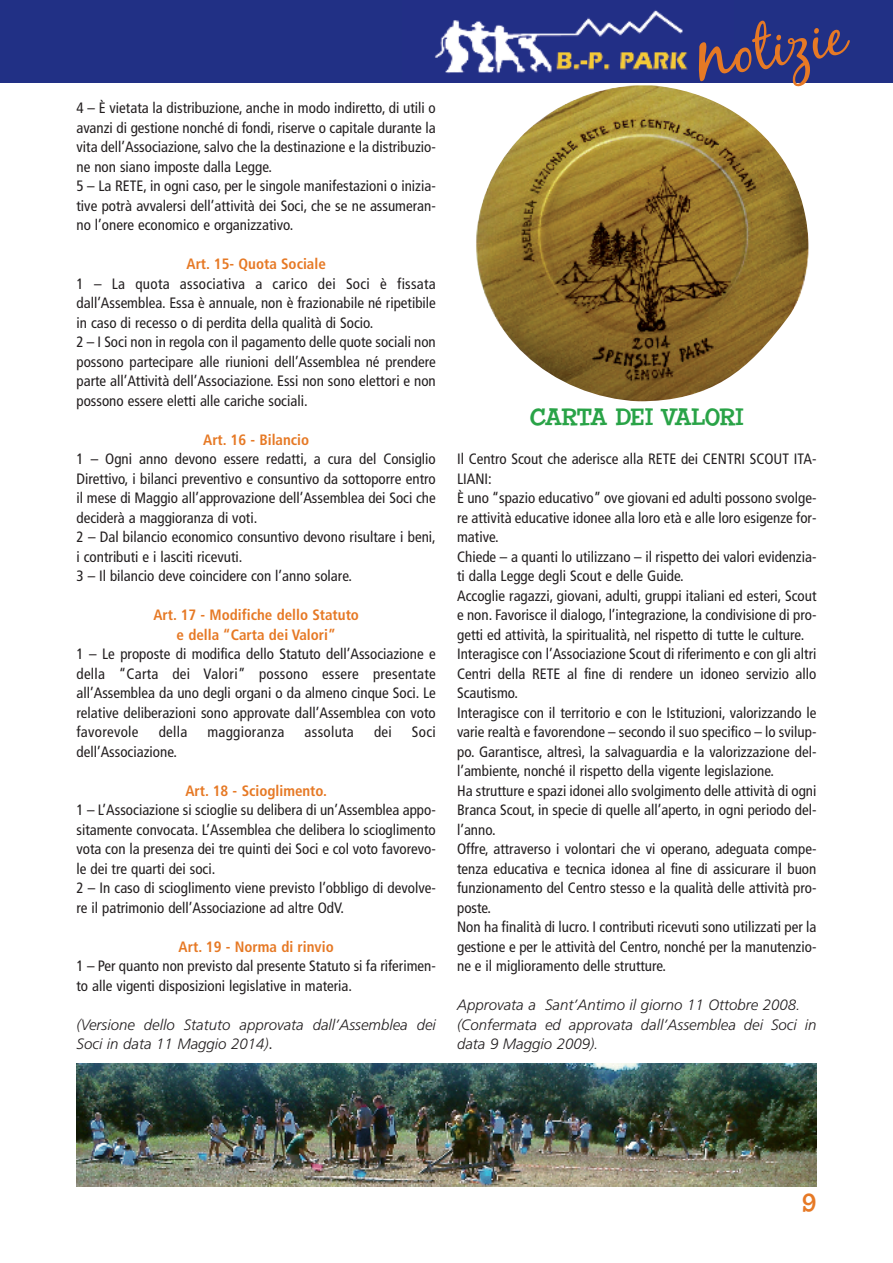
<style>
.page{position:relative;width:893px;height:1263px;background:#fff}
.page>*{position:absolute;margin:0;border:0;box-sizing:border-box;transform-origin:0 0}
.t1{font:27px "Chowderhead";color:#e67925}
.t2{font:24px "Chowderhead";letter-spacing:-.01em;color:#29a347}
.t3{font:condensed 15px/19.5px "Frutiger";color:#231f20}
.t4{font:italic 300 15px/19.5px "Frutiger CE";color:#231f20}
.t5{font:700 condensed 15px/19.5px "Frutiger";color:#e67925;text-align:center}
.t6{font:condensed 15px "Frutiger";letter-spacing:.02em;color:#231f20}
.s1{font-family:"Frutiger";font-weight:400;font-style:normal;font-stretch:condensed}
</style>
<div class="page">
<div style="left:0;top:0;width:893px;height:82px;background:#213085"></div>
<img style="left:435px;top:10px;width:264px;height:64px">
<svg style="left:699px;top:21px;width:151px;height:64px"></svg>
<img style="left:476px;top:85px;width:333px;height:316px">
<img style="left:77px;top:1063px;width:739px;height:123px">
<p class="t3" style="left:77px;top:100px;width:361px">4 – È vietata la distribuzione, anche in modo indiretto, di utili o avanzi di gestione nonché di fondi, riserve o capitale durante la vita dell’Associazione, salvo che la destinazione e la distribuzio&shy;ne non siano imposte dalla Legge.<br>5 – La RETE, in ogni caso, per le singole manifestazioni o inizia&shy;tive potrà avvalersi dell’attività dei Soci, che se ne assumeran&shy;no l’onere economico e organizzativo.</p>
<p class="t5" style="left:187px;top:256px;width:141px">Art. 15- Quota Sociale</p>
<p class="t3" style="left:77px;top:275px;width:361px">1 – La quota associativa a carico dei Soci è fissata dall’Assemblea. Essa è annuale, non è frazionabile né ripetibile in caso di recesso o di perdita della qualità di Socio.<br>2 – I Soci non in regola con il pagamento delle quote sociali non possono partecipare alle riunioni dell’Assemblea né prendere parte all’Attività dell’Associazione. Essi non sono elettori e non possono essere eletti alle cariche sociali.</p>
<p class="t5" style="left:203px;top:431px;width:107px">Art. 16 - Bilancio</p>
<p class="t3" style="left:77px;top:451px;width:361px">1 – Ogni anno devono essere redatti, a cura del Consiglio Direttivo, i bilanci preventivo e consuntivo da sottoporre entro il mese di Maggio all’approvazione dell’Assemblea dei Soci che deciderà a maggioranza di voti.<br>2 – Dal bilancio economico consuntivo devono risultare i beni, i contributi e i lasciti ricevuti.<br>3 – Il bilancio deve coincidere con l’anno solare.</p>
<p class="t5" style="left:153px;top:607px;width:207px">Art. 17 - Modifiche dello Statuto e della “Carta dei Valori”</p>
<p class="t3" style="left:77px;top:646px;width:361px;text-align:justify">1 – Le proposte di modifica dello Statuto dell’Associazione e della “Carta dei Valori” possono essere presentate all’Assemblea da uno degli organi o da almeno cinque Soci. Le relative deliberazioni sono approvate dall’Assemblea con voto favorevole</p>
<p class="t3" style="left:159px;top:724px;width:30px">della</p>
<p class="t6" style="left:207px;top:726px;width:79px">maggioranza</p>
<p class="t6" style="left:305px;top:726px;width:51px">assoluta</p>
<p class="t3" style="left:374px;top:724px;width:19px">dei</p>
<p class="t3" style="left:412px;top:724px;width:25px">Soci</p>
<p class="t3" style="left:77px;top:743px;width:102px">dell’Associazione.</p>
<p class="t5" style="left:185px;top:782px;width:143px">Art. 18 - Scioglimento.</p>
<p class="t3" style="left:77px;top:802px;width:361px">1 – L’Associazione si scioglie su delibera di un’Assemblea appo&shy;sitamente convocata. L’Assemblea che delibera lo scioglimento vota con la presenza dei tre quinti dei Soci e col voto favorevo&shy;le dei tre quarti dei soci.<br>2 – In caso di scioglimento viene previsto l’obbligo di devolve&shy;re il patrimonio dell’Associazione ad altre OdV.</p>
<p class="t5" style="left:179px;top:938px;width:157px">Art. 19 - Norma di rinvio</p>
<p class="t3" style="left:77px;top:958px;width:361px">1 – Per quanto non previsto dal presente Statuto si fa riferimen&shy;to alle vigenti disposizioni legislative in materia.</p>
<p class="t4" style="left:77px;top:1016px;width:361px">(Versione dello Statuto approvata dall’Assemblea dei<br>Soci in data 11 Maggio 2014)<span class="s1">.</span></p>
<h2 class="t2" style="left:530px;top:403px;width:215px">CARTA DEI VALORI</h2>
<p class="t3" style="left:457px;top:451px;width:361px">Il Centro Scout che aderisce alla RETE dei CENTRI SCOUT ITA-LIANI:<br>È uno “spazio educativo” ove giovani ed adulti possono svolge&shy;re attività educative idonee alla loro età e alle loro esigenze for&shy;mative.<br>Chiede – a quanti lo utilizzano – il rispetto dei valori evidenzia&shy;ti dalla Legge degli Scout e delle Guide.<br>Accoglie ragazzi, giovani, adulti, gruppi italiani ed esteri, Scout e non. Favorisce il dialogo, l’integrazione, la condivisione di pro&shy;getti ed attività, la spiritualità, nel rispetto di tutte le culture.<br>Interagisce con l’Associazione Scout di riferimento e con gli altri Centri della RETE al fine di rendere un idoneo servizio allo Scautismo.<br>Interagisce con il territorio e con le Istituzioni, valorizzando le varie realtà e favorendone – secondo il suo specifico – lo svilup&shy;po. Garantisce, altresì, la salvaguardia e la valorizzazione del&shy;l’ambiente, nonché il rispetto della vigente legislazione.<br>Ha strutture e spazi idonei allo svolgimento delle attività di ogni Branca Scout, in specie di quelle all’aperto, in ogni periodo del&shy;l’anno.<br>Offre, attraverso i volontari che vi operano, adeguata compe&shy;tenza educativa e tecnica idonea al fine di assicurare il buon funzionamento del Centro stesso e la qualità delle attività pro&shy;poste.<br>Non ha finalità di lucro. I contributi ricevuti sono utilizzati per la gestione e per le attività del Centro, nonché per la manutenzio&shy;ne e il miglioramento delle strutture.</p>
<p class="t4" style="left:457px;top:996px;width:361px">Approvata a Sant’Antimo il giorno 11 Ottobre 2008. (Confermata ed approvata dall’Assemblea dei Soci in data 9 Maggio 2009).</p>
<h1 class="t1" style="left:803px;top:1186px;width:15px">9</h1>
</div>
